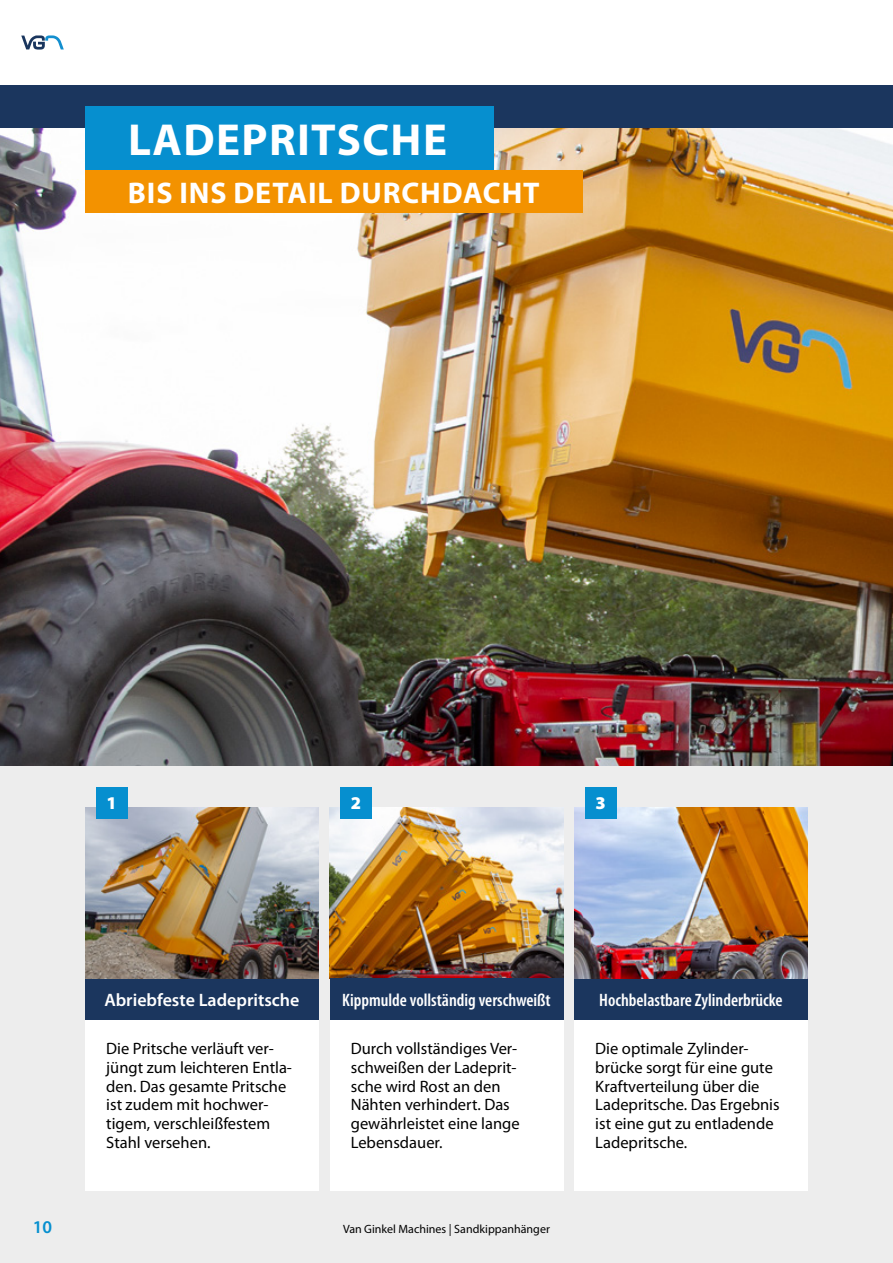
<style>
.page{position:relative;width:893px;height:1263px;background:#fff}
.page>*{position:absolute;margin:0;border:0;box-sizing:border-box;transform-origin:0 0}
.t1{font:700 45px "Myriad Pro";letter-spacing:.03em;color:#fff}
.t2{font:700 30px "Myriad Pro";letter-spacing:.03em;color:#fff}
.t3{font:600 condensed 18px "Myriad Pro";color:#fff}
.t4{font:600 18px "Myriad Pro";color:#fff}
.t5{font:900 18px "Myriad Pro";color:#fff}
.t6{font:600 18px "Myriad Pro";color:#068fcf}
.t7{font:16.5px/18.8px "Myriad Pro";color:#000}
.t8{font:12px "Myriad Pro";color:#000}
</style>
<div class="page">
<div style="left:0;top:765px;width:893px;height:498px;background:#ededed"></div>
<img style="left:0;top:128px;width:893px;height:637px">
<div style="left:0;top:85px;width:893px;height:43px;background:#1b365e"></div>
<div style="left:85px;top:106px;width:408px;height:64px;background:#068fcf"></div>
<div style="left:85px;top:170px;width:498px;height:43px;background:#f39200"></div>
<img style="left:330px;top:808px;width:233px;height:170px">
<div style="left:85px;top:978px;width:234px;height:42px;background:#1b365e"></div>
<div style="left:574px;top:978px;width:234px;height:42px;background:#1b365e"></div>
<div style="left:330px;top:978px;width:233px;height:42px;background:#1b365e"></div>
<div style="left:85px;top:1020px;width:234px;height:171px;background:#fff"></div>
<div style="left:330px;top:1020px;width:233px;height:171px;background:#fff"></div>
<div style="left:574px;top:1020px;width:234px;height:171px;background:#fff"></div>
<img style="left:574px;top:808px;width:234px;height:170px">
<div style="left:585px;top:787px;width:32px;height:32px;background:#068fcf"></div>
<img style="left:85px;top:808px;width:234px;height:170px">
<div style="left:340px;top:787px;width:32px;height:32px;background:#068fcf"></div>
<div style="left:96px;top:787px;width:32px;height:32px;background:#068fcf"></div>
<svg style="left:21px;top:35px;width:43px;height:15px"></svg>
<h1 class="t1" style="left:128px;top:111px;width:321px">LADEPRITSCHE</h1>
<h2 class="t2" style="left:128px;top:173px;width:413px">BIS INS DETAIL DURCHDACHT</h2>
<p class="t5" style="left:106px;top:791px;width:12px">1</p>
<p class="t5" style="left:351px;top:791px;width:12px">2</p>
<p class="t5" style="left:595px;top:791px;width:12px">3</p>
<p class="t4" style="left:104px;top:988px;width:197px">Abriebfeste Ladepritsche</p>
<p class="t3" style="left:342px;top:989px;width:210px">Kippmulde vollständig verschweißt</p>
<p class="t3" style="left:599px;top:989px;width:185px">Hochbelastbare Zylinderbrücke</p>
<p class="t7" style="left:106px;top:1039px;width:187px">Die Pritsche verläuft ver&shy;jüngt zum leichteren Entla&shy;den. Das gesamte Pritsche ist zudem mit hochwer&shy;tigem, verschleißfestem<br>Stahl versehen.</p>
<p class="t7" style="left:351px;top:1039px;width:170px">Durch vollständiges Ver&shy;schweißen der Ladeprit&shy;sche wird Rost an den<br>Nähten verhindert. Das gewährleistet eine lange<br>Lebensdauer.</p>
<p class="t7" style="left:595px;top:1039px;width:186px">Die optimale Zylinder&shy;brücke sorgt für eine gute<br>Kraftverteilung über die<br>Ladepritsche. Das Ergebnis ist eine gut zu entladende<br>Ladepritsche.</p>
<p class="t6" style="left:33px;top:1216px;width:21px">10</p>
<p class="t8" style="left:343px;top:1222px;width:208px">Van Ginkel Machines | Sandkippanhänger</p>
</div>
